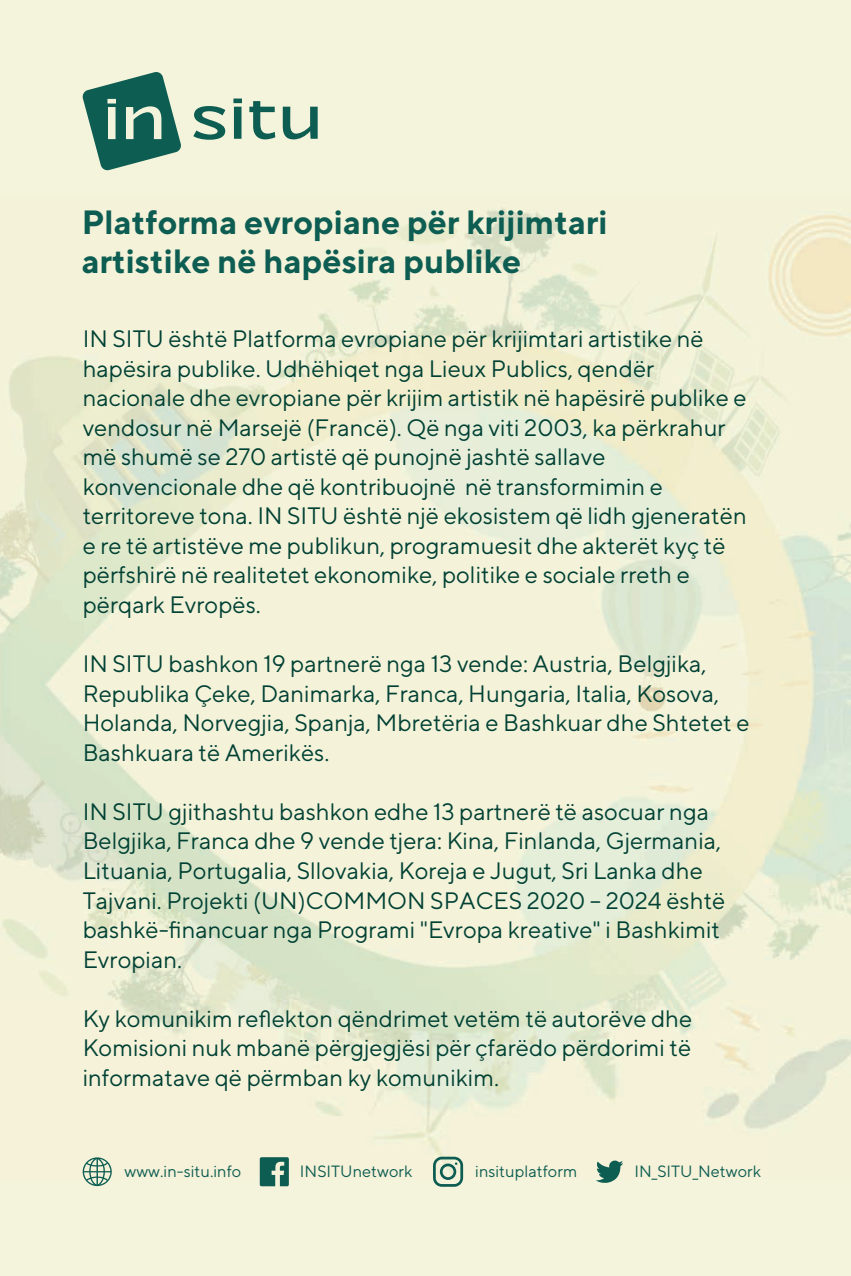
<style>
.page{position:relative;width:851px;height:1276px;background:#fff}
.page>*{position:absolute;margin:0;border:0;box-sizing:border-box;transform-origin:0 0}
.t1{font:700 33.5px/39.5px "TT Norms";color:#0d5d52}
.t2{font:23.75px/29.5px "TT Norms";color:#004134}
.t3{font:16.25px "TT Norms";color:#0d5d52}
</style>
<div class="page">
<div style="left:0;top:0;width:850px;height:1276px;background:#f4f4dc"></div>
<img style="left:0;top:208px;width:765px;height:792px">
<img style="left:765px;top:215px;width:85px;height:913px">
<img style="left:82px;top:1000px;width:685px;height:178px">
<svg style="left:193px;top:106px;width:32px;height:34px"></svg>
<svg style="left:233px;top:99px;width:9px;height:40px"></svg>
<svg style="left:249px;top:101px;width:26px;height:38px"></svg>
<svg style="left:283px;top:107px;width:34px;height:32px"></svg>
<svg style="left:82px;top:72px;width:99px;height:99px"></svg>
<svg style="left:433px;top:1156px;width:30px;height:30px"></svg>
<svg style="left:83px;top:1157px;width:29px;height:29px"></svg>
<svg style="left:260px;top:1157px;width:29px;height:29px"></svg>
<svg style="left:596px;top:1160px;width:27px;height:23px"></svg>
<h1 class="t1" style="left:82px;top:201px;width:527px">Platforma evropiane për krijimtari artistike në hapësira publike</h1>
<p class="t2" style="left:83px;top:323px;width:665px">IN SITU është Platforma evropiane për krijimtari artistike në hapësira publike. Udhëhiqet nga Lieux Publics, qendër nacionale dhe evropiane për krijim artistik në hapësirë publike e vendosur në Marsejë (Francë). Që nga viti 2003, ka përkrahur më shumë se 270 artistë që punojnë jashtë sallave konvencionale dhe që kontribuojnë në transformimin e territoreve tona. IN SITU është një ekosistem që lidh gjeneratën e re të artistëve me publikun, programuesit dhe akterët kyç të përfshirë në realitetet ekonomike, politike e sociale rreth e përqark Evropës.</p>
<p class="t2" style="left:83px;top:648px;width:668px">IN SITU bashkon 19 partnerë nga 13 vende: Austria, Belgjika, Republika Çeke, Danimarka, Franca, Hungaria, Italia, Kosova, Holanda, Norvegjia, Spanja, Mbretëria e Bashkuar dhe Shtetet e Bashkuara të Amerikës.</p>
<p class="t2" style="left:83px;top:796px;width:644px">IN SITU gjithashtu bashkon edhe 13 partnerë të asocuar nga Belgjika, Franca dhe 9 vende tjera: Kina, Finlanda, Gjermania, Lituania, Portugalia, Sllovakia, Koreja e Jugut, Sri Lanka dhe Tajvani. Projekti (UN)COMMON SPACES 2020 – 2024 është bashkë-financuar nga Programi "Evropa kreative" i Bashkimit Evropian.</p>
<p class="t2" style="left:83px;top:1003px;width:611px;text-align:justify">Ky komunikim reflekton qëndrimet vetëm të autorëve dhe Komisioni nuk mbanë përgjegjësi për çfarëdo përdorimi të informatave që përmban ky komunikim.</p>
<p class="t3" style="left:124px;top:1161px;width:118px">www.in-situ.info</p>
<p class="t3" style="left:300px;top:1161px;width:114px">INSITUnetwork</p>
<p class="t3" style="left:475px;top:1161px;width:103px">insituplatform</p>
<p class="t3" style="left:634px;top:1161px;width:128px">IN_SITU_Network</p>
</div>
